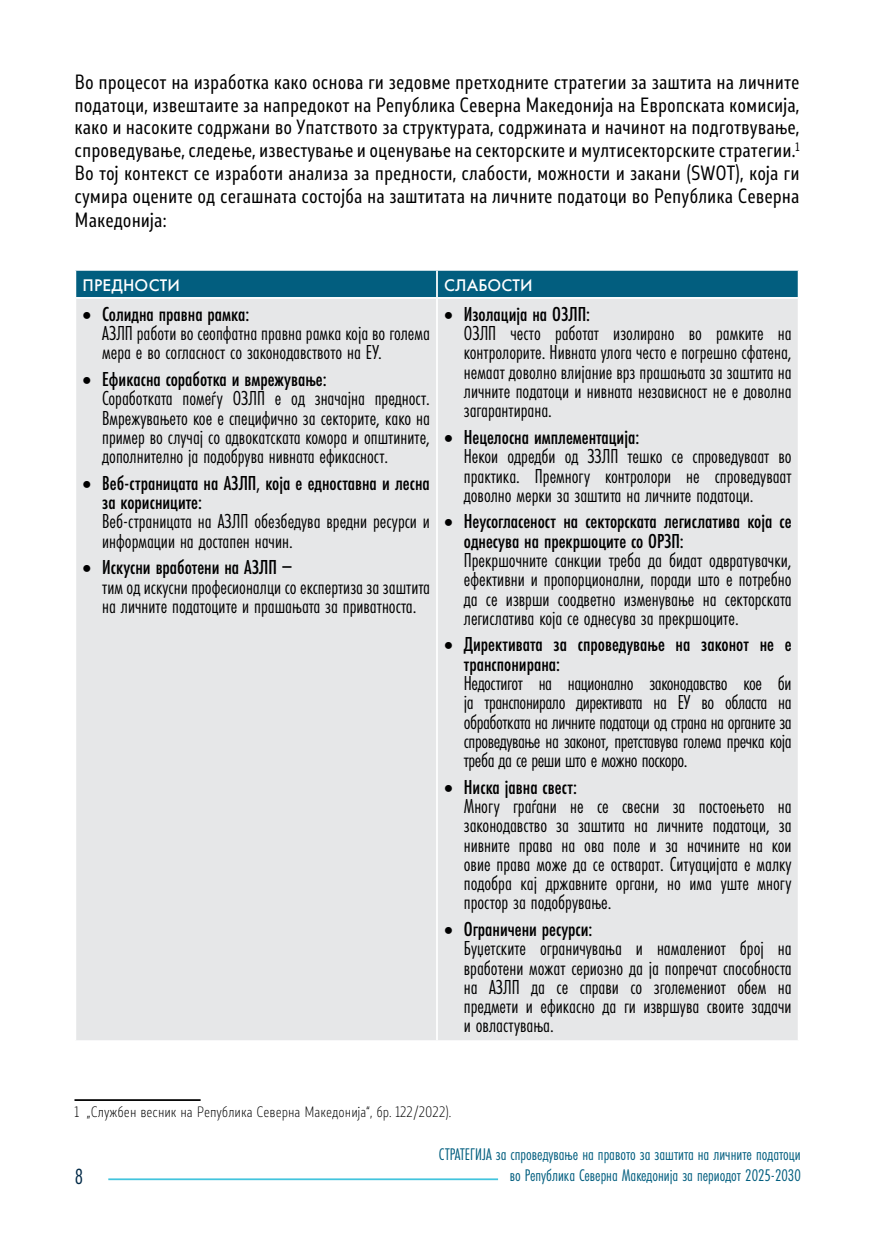
<style>
.page{position:relative;width:874px;height:1241px;background:#fff}
.page>*{position:absolute;margin:0;border:0;box-sizing:border-box;transform-origin:0 0}
.t1{font:22.75px "Futura PT Cond";color:#002947}
.t2{font:21px/19.2px "Futura PT Cond";color:#000}
.t3{font:500 21px/19.2px "Futura PT Cond";color:#000}
.t4{font:19.25px/22.8px "Stobi Sans Cn";color:#000;text-align:justify}
.t5{font:17.5px/21px "Futura PT Cond";color:#025e7f;text-align:right}
.t6{font:500 17.5px "Futura PT";letter-spacing:.01em;color:#fff}
.t7{font:300 14px "Stobi Sans Cn";color:#000}
.s1{font-weight:500}
</style>
<div class="page">
<hr style="left:108px;top:1178px;width:390px;height:1px;background:#42c4dd">
<div style="left:76px;top:299px;width:721px;height:741px;background:#e6e7e8"></div>
<div style="left:75px;top:270px;width:723px;height:27px;background:#025e7f"></div>
<hr style="left:797px;top:271px;width:2px;height:26px;background:#fff">
<hr style="left:436px;top:299px;width:1px;height:741px;background:#fff">
<hr style="left:74px;top:1098px;width:126px;height:2px;background:#000">
<p class="t4" style="left:74px;top:70px;width:726px">Во процесот на изработка како основа ги зедовме претходните стратегии за заштита на личните податоци, извештаите за напредокот на Република Северна Македонија на Европската комисија, како и насоките содржани во Упатството за структурата, содржината и начинот на подготвување, спроведување, следење, известување и оценување на секторските и мултисекторските стратегии.<sup>1<br></sup>Во тој контекст се изработи анализа за предности, слабости, можности и закани (SWOT), која ги сумира оцените од сегашната состојба на заштитата на личните податоци во Република Северна</p>
<p class="t4" style="left:74px;top:208px;width:94px">Македонија:</p>
<p class="t6" style="left:82px;top:274px;width:99px">ПРЕДНОСТИ</p>
<p class="t6" style="left:444px;top:274px;width:90px">СЛАБОСТИ</p>
<p class="t2" style="left:102px;top:304px;width:329px;text-indent:-20px">• <span class="s1">Солидна правна рамка:<br></span>АЗЛП работи во сеопфатна правна рамка која во голема мера е во согласност со законодавството на ЕУ.</p>
<p class="t2" style="left:102px;top:369px;width:329px;text-indent:-20px">• <span class="s1">Ефикасна соработка и вмрежување:<br></span>Соработката помеѓу ОЗЛП е од значајна предност.<br>Вмрежувањето кое е специфично за секторите, како на пример во случај со адвокатската комора и општините, дополнително ја подобрува нивната ефикасност.</p>
<p class="t3" style="left:102px;top:473px;width:329px;text-indent:-20px">• Веб-страницата на АЗЛП, која е едноставна и лесна за корисниците:</p>
<p class="t2" style="left:102px;top:512px;width:329px">Веб-страницата на АЗЛП обезбедува вредни ресурси и информации на достапен начин.</p>
<p class="t2" style="left:102px;top:557px;width:329px;text-indent:-20px">• <span class="s1">Искусни вработени на АЗЛП −<br></span>тим од искусни професионалци со експертиза за заштита на личните податоците и прашањата за приватноста.</p>
<p class="t2" style="left:463px;top:304px;width:329px;text-indent:-20px">• <span class="s1">Изолација на ОЗЛП:<br></span>ОЗЛП често работат изолирано во рамките на контролорите. Нивната улога често е погрешно сфатена, немаат доволно влијание врз прашањата за заштита на личните податоци и нивната независност не е доволна загарантирана.</p>
<p class="t2" style="left:463px;top:427px;width:329px;text-indent:-20px">• <span class="s1">Нецелосна имплементација:<br></span>Некои одредби од ЗЗЛП тешко се спроведуваат во практика. Премногу контролори не спроведуваат доволно мерки за заштита на личните податоци.</p>
<p class="t3" style="left:463px;top:511px;width:329px;text-indent:-20px">• Неусогласеност на секторската легислатива која се однесува на прекршоците со ОРЗП:</p>
<p class="t2" style="left:463px;top:550px;width:329px;text-align:justify">Прекршочните санкции треба да бидат одвратувачки, ефективни и пропорционални, поради што е потребно да се изврши соодветно изменување на секторската легислатива која се однесува за прекршоците.</p>
<p class="t3" style="left:463px;top:634px;width:329px;text-indent:-20px">• Директивата за спроведување на законот не е транспонирана:</p>
<p class="t2" style="left:463px;top:673px;width:329px;text-align:justify">Недостигот на национално законодавство кое би ја транспонирало директивата на ЕУ во областа на обработката на личните податоци од страна на органите за спроведување на законот, претставува голема пречка која треба да се реши што е можно поскоро.</p>
<p class="t2" style="left:463px;top:777px;width:329px;text-indent:-20px">• <span class="s1">Ниска јавна свест:<br></span>Многу граѓани не се свесни за постоењето на законодавство за заштита на личните податоци, за нивните права на ова поле и за начините на кои овие права може да се остварат. Ситуацијата е малку подобра кај државните органи, но има уште многу простор за подобрување.</p>
<p class="t2" style="left:463px;top:919px;width:329px;text-indent:-20px">• <span class="s1">Ограничени ресурси:<br></span>Буџетските ограничувања и намалениот број на вработени можат сериозно да ја попречат способноста на АЗЛП да се справи со зголемениот обем на предмети и ефикасно да ги извршува своите задачи и овластувања.</p>
<p class="t7" style="left:74px;top:1101px;width:378px">1 „Службен весник на Република Северна Македонија“, бр. 122/2022).</p>
<p class="t1" style="left:75px;top:1163px;width:10px">8</p>
<p class="t5" style="left:438px;top:1143px;width:363px">СТРАТЕГИЈА за спроведување на правото за заштита на личните податоци во Република Северна Македонија за периодот 2025-2030</p>
</div>
